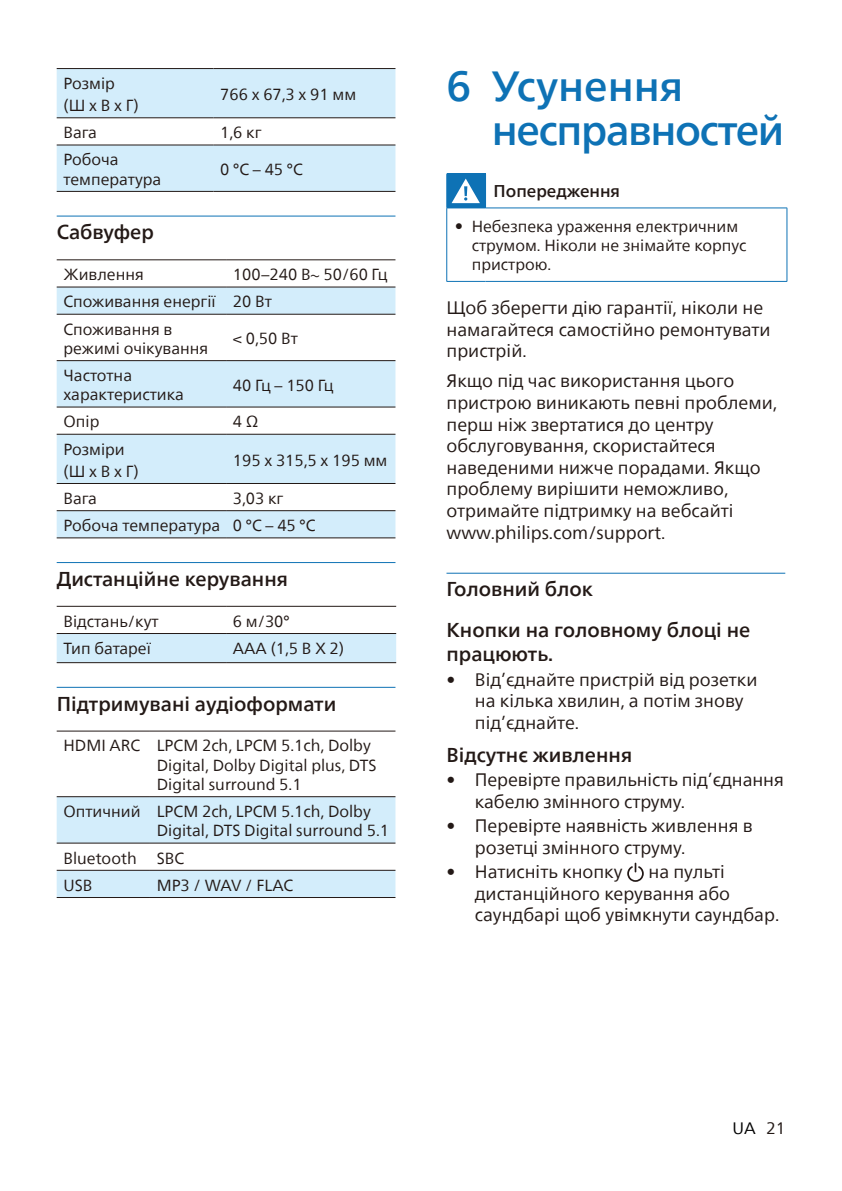
<style>
.page{position:relative;width:842px;height:1191px;background:#fff}
.page>*{position:absolute;margin:0;border:0;box-sizing:border-box;transform-origin:0 0}
.heading1{font:500 42px/44px "Neue Frutiger World";letter-spacing:-.03em;color:#0e72b5}
.heading3{font:500 20px "Neue Frutiger World";color:#231916}
.heading4{font:500 20px/24px "Neue Frutiger World";color:#231916}
.Body_Text_9{font:18px/21.6px "Neue Frutiger World";color:#231916}
.warnings-caption-par{font:500 17px "Neue Frutiger World";color:#231916}
.t1{font:16.4px "Neue Frutiger World";color:#000}
.Table_text_8{font:16px/19.2px "Neue Frutiger World";color:#231916}
.s1{font-size:17px}
.s2{font-weight:500}
.s3{color:#231916}
</style>
<div class="page">
<hr style="left:57px;top:215px;width:338px;height:1px;background:#0e72b5">
<hr style="left:57px;top:562px;width:338px;height:1px;background:#0e72b5">
<hr style="left:57px;top:687px;width:338px;height:1px;background:#0e72b5">
<svg style="left:57px;top:69px;width:338px;height:122px;fill:#d3edfb"></svg>
<hr style="left:57px;top:191px;width:156px;height:1px;background:#231916">
<hr style="left:213px;top:191px;width:182px;height:1px;background:#231916">
<hr style="left:57px;top:68px;width:156px;height:1px;background:#231916">
<hr style="left:213px;top:68px;width:182px;height:1px;background:#231916">
<hr style="left:57px;top:117px;width:156px;height:1px;background:#231916">
<hr style="left:213px;top:117px;width:182px;height:1px;background:#231916">
<hr style="left:57px;top:144px;width:156px;height:1px;background:#231916">
<hr style="left:213px;top:144px;width:182px;height:1px;background:#231916">
<svg style="left:57px;top:287px;width:338px;height:250px;fill:#d3edfb"></svg>
<hr style="left:57px;top:259px;width:169px;height:1px;background:#231916">
<hr style="left:226px;top:259px;width:169px;height:1px;background:#231916">
<hr style="left:57px;top:286px;width:169px;height:1px;background:#231916">
<hr style="left:226px;top:286px;width:169px;height:1px;background:#231916">
<hr style="left:57px;top:314px;width:169px;height:1px;background:#231916">
<hr style="left:226px;top:314px;width:169px;height:1px;background:#231916">
<hr style="left:57px;top:360px;width:169px;height:1px;background:#231916">
<hr style="left:226px;top:360px;width:169px;height:1px;background:#231916">
<hr style="left:57px;top:406px;width:169px;height:1px;background:#231916">
<hr style="left:226px;top:406px;width:169px;height:1px;background:#231916">
<hr style="left:57px;top:434px;width:169px;height:1px;background:#231916">
<hr style="left:226px;top:434px;width:169px;height:1px;background:#231916">
<hr style="left:57px;top:483px;width:169px;height:1px;background:#231916">
<hr style="left:226px;top:483px;width:169px;height:1px;background:#231916">
<hr style="left:57px;top:510px;width:169px;height:1px;background:#231916">
<hr style="left:226px;top:510px;width:169px;height:1px;background:#231916">
<hr style="left:57px;top:537px;width:169px;height:1px;background:#231916">
<hr style="left:226px;top:537px;width:169px;height:1px;background:#231916">
<div style="left:57px;top:634px;width:339px;height:28px;background:#d3edfb"></div>
<hr style="left:57px;top:606px;width:169px;height:1px;background:#231916">
<hr style="left:226px;top:606px;width:170px;height:1px;background:#231916">
<hr style="left:57px;top:633px;width:169px;height:1px;background:#231916">
<hr style="left:226px;top:633px;width:170px;height:1px;background:#231916">
<hr style="left:57px;top:662px;width:169px;height:1px;background:#231916">
<hr style="left:226px;top:662px;width:170px;height:1px;background:#231916">
<svg style="left:57px;top:797px;width:338px;height:100px"></svg>
<hr style="left:57px;top:730px;width:93px;height:1px;background:#231916">
<hr style="left:150px;top:730px;width:245px;height:1px;background:#231916">
<hr style="left:57px;top:796px;width:93px;height:1px;background:#231916">
<hr style="left:150px;top:796px;width:245px;height:1px;background:#231916">
<hr style="left:57px;top:842px;width:93px;height:1px;background:#231916">
<hr style="left:150px;top:842px;width:245px;height:1px;background:#231916">
<hr style="left:57px;top:869px;width:93px;height:1px;background:#231916">
<hr style="left:150px;top:869px;width:245px;height:1px;background:#231916">
<hr style="left:57px;top:897px;width:93px;height:1px;background:#231916">
<hr style="left:150px;top:897px;width:245px;height:1px;background:#231916">
<hr style="left:446px;top:573px;width:339px;height:1px;background:#0e72b5">
<div style="left:447px;top:174px;width:38px;height:34px;background:#0e72b5"></div>
<hr style="left:787px;top:208px;width:1px;height:73px;background:#0e72b5">
<hr style="left:485px;top:174px;width:1px;height:34px;background:#0e72b5">
<hr style="left:446px;top:208px;width:1px;height:73px;background:#0e72b5">
<hr style="left:446px;top:281px;width:39px;height:1px;background:#0e72b5">
<hr style="left:485px;top:281px;width:302px;height:1px;background:#0e72b5">
<hr style="left:446px;top:174px;width:1px;height:34px;background:#0e72b5">
<hr style="left:446px;top:208px;width:39px;height:1px;background:#0e72b5">
<hr style="left:485px;top:208px;width:302px;height:1px;background:#0e72b5">
<svg style="left:452px;top:179px;width:28px;height:24px"></svg>
<svg style="left:627px;top:862px;width:17px;height:20px"></svg>
<p class="Table_text_8" style="left:63px;top:74px;width:53px">Розмір</p>
<p class="Table_text_8" style="left:63px;top:96px;width:77px">(Ш x В x Г)</p>
<p class="Table_text_8" style="left:220px;top:85px;width:138px">766 x 67,3 x 91 мм</p>
<p class="Table_text_8" style="left:63px;top:123px;width:35px">Вага</p>
<p class="Table_text_8" style="left:220px;top:123px;width:43px">1,6 кг</p>
<p class="Table_text_8" style="left:63px;top:150px;width:99px">Робоча температура</p>
<p class="Table_text_8" style="left:220px;top:160px;width:84px">0 °C – 45 °C</p>
<p class="heading3" style="left:57px;top:216px;width:99px">Сабвуфер</p>
<p class="Table_text_8" style="left:63px;top:265px;width:82px">Живлення</p>
<p class="Table_text_8" style="left:233px;top:265px;width:156px">100–240 В~ 50/60 Гц</p>
<p class="Table_text_8" style="left:63px;top:292px;width:154px">Споживання енергії</p>
<p class="Table_text_8" style="left:233px;top:292px;width:40px">20 Вт</p>
<p class="Table_text_8" style="left:63px;top:320px;width:146px">Споживання в режимі очікування</p>
<p class="Table_text_8" style="left:233px;top:329px;width:67px">&lt; 0,50 Вт</p>
<p class="Table_text_8" style="left:63px;top:366px;width:122px">Частотна характеристика</p>
<p class="Table_text_8" style="left:233px;top:376px;width:102px">40 Гц – 150 Гц</p>
<p class="Table_text_8" style="left:63px;top:412px;width:37px">Опір</p>
<p class="Table_text_8" style="left:233px;top:412px;width:27px">4 Ω</p>
<p class="Table_text_8" style="left:63px;top:440px;width:63px">Розміри</p>
<p class="Table_text_8" style="left:63px;top:462px;width:77px">(Ш x В x Г)</p>
<p class="Table_text_8" style="left:233px;top:451px;width:156px">195 x 315,5 x 195 мм</p>
<p class="Table_text_8" style="left:63px;top:489px;width:35px">Вага</p>
<p class="Table_text_8" style="left:233px;top:489px;width:52px">3,03 кг</p>
<p class="Table_text_8" style="left:63px;top:516px;width:158px">Робоча температура</p>
<p class="Table_text_8" style="left:233px;top:516px;width:84px">0 °C – 45 °C</p>
<p class="heading3" style="left:57px;top:562px;width:233px">Дистанційне керування</p>
<p class="Table_text_8" style="left:63px;top:612px;width:97px">Відстань/кут</p>
<p class="Table_text_8" style="left:233px;top:612px;width:58px">6 м/30°</p>
<p class="Table_text_8" style="left:63px;top:639px;width:89px">Тип батареї</p>
<p class="Table_text_8" style="left:233px;top:639px;width:113px">AAA (1,5 В X 2)</p>
<p class="heading3" style="left:57px;top:687px;width:281px">Підтримувані аудіоформати</p>
<p class="Table_text_8" style="left:63px;top:736px;width:78px">HDMI ARC</p>
<p class="Table_text_8" style="left:157px;top:736px;width:221px">LPCM 2ch, LPCM 5.1ch, Dolby<br>Digital, Dolby Digital plus, DTS<br>Digital surround 5.1</p>
<p class="Table_text_8" style="left:63px;top:802px;width:79px">Оптичний</p>
<p class="Table_text_8" style="left:157px;top:802px;width:234px">LPCM 2ch, LPCM 5.1ch, Dolby<br>Digital, DTS Digital surround 5.1</p>
<p class="Table_text_8" style="left:63px;top:848px;width:75px">Bluetooth</p>
<p class="Table_text_8" style="left:157px;top:848px;width:29px">SBC</p>
<p class="Table_text_8" style="left:63px;top:875px;width:30px">USB</p>
<p class="Table_text_8" style="left:157px;top:875px;width:138px">MP3 / WAV / FLAC</p>
<p class="heading1" style="left:492px;top:64px;width:294px;text-indent:-45px">6 Усунення несправностей</p>
<p class="warnings-caption-par" style="left:493px;top:177px;width:128px">Попередження</p>
<p class="Table_text_8" style="left:472px;top:217px;width:276px;text-indent:-17px"><span class="s1">•</span> Небезпека ураження електричним струмом. Ніколи не знімайте корпус пристрою.</p>
<p class="Body_Text_9" style="left:446px;top:297px;width:326px">Щоб зберегти дію гарантії, ніколи не намагайтеся самостійно ремонтувати пристрій.</p>
<p class="Body_Text_9" style="left:446px;top:370px;width:332px">Якщо під час використання цього пристрою виникають певні проблеми, перш ніж звертатися до центру обслуговування, скористайтеся наведеними нижче порадами. Якщо проблему вирішити неможливо, отримайте підтримку на вебсайті www.philips.com/support.</p>
<p class="heading3" style="left:446px;top:573px;width:148px">Головний блок</p>
<p class="heading4" style="left:446px;top:618px;width:305px">Кнопки на головному блоці не працюють.</p>
<p class="Body_Text_9" style="left:475px;top:669px;width:284px;text-indent:-28px"><span class="s2">•</span> Від’єднайте пристрій від розетки на кілька хвилин, а потім знову під’єднайте.</p>
<p class="heading4" style="left:446px;top:742px;width:187px">Відсутнє живлення</p>
<p class="Body_Text_9" style="left:475px;top:769px;width:311px;text-indent:-28px"><span class="s2">•</span> Перевірте правильність під’єднання кабелю змінного струму.</p>
<p class="Body_Text_9" style="left:475px;top:815px;width:279px;text-indent:-28px"><span class="s2">•</span> Перевірте наявність живлення в розетці змінного струму.</p>
<p class="Body_Text_9" style="left:446px;top:861px;width:178px"><span class="s2">•</span> Натисніть кнопку</p>
<p class="Body_Text_9" style="left:475px;top:861px;width:306px;text-indent:174px">на пульті дистанційного керування або саундбарі щоб увімкнути саундбар.</p>
<p class="t1" style="left:733px;top:1115px;width:54px">UA <span class="s3">21</span></p>
</div>
